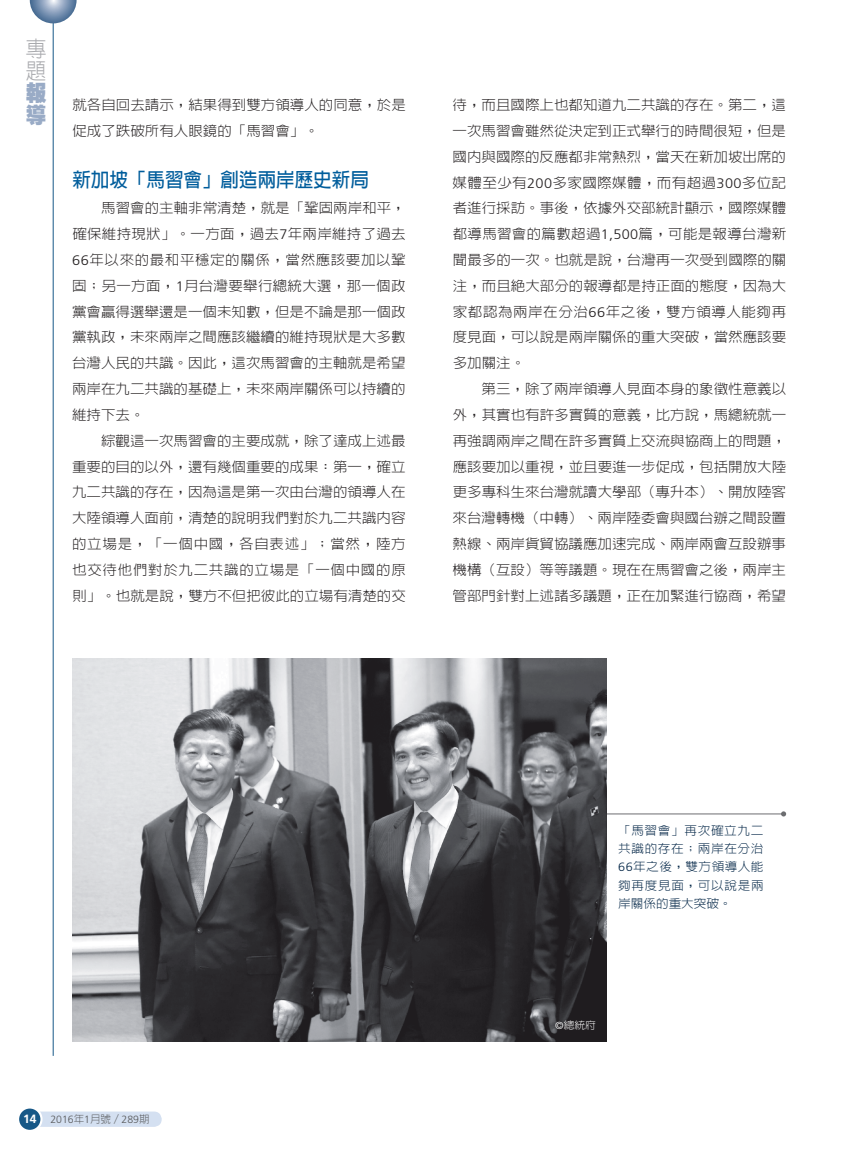
<style>
.page{position:relative;width:851px;height:1149px;background:#fff}
.page>*{position:absolute;margin:0;border:0;box-sizing:border-box;transform-origin:0 0}
.t1{font:300 21.75px/21.8px "AR Hei B5";color:#a8a9ad;scale:.95 1}
.t2{font:900 21.75px/21.8px "AR Hei B5";color:#99abc6;scale:.95 1}
.t3{font:700 19.5px "AR Hei B5";color:#005d9c;scale:.95 1}
.t4{font:300 13.8px/25.8px "AR Hei B5";color:#231f20;text-align:justify;scale:1.05 1}
.t5{font:300 12px/18px "AR Hei B5";letter-spacing:.055em;color:#022546;text-align:justify;scale:1.05 1}
.t6{font:300 10.5px "Frutiger";color:#57585a}
.t7{font:300 10.2px "AR Hei B5";color:#fff;scale:1.05 1}
.s1{font-family:"Frutiger"}
.s2{font-weight:700;font-size:12px;color:#fff}
.s3{font-family:"AR Hei B5"}
</style>
<div class="page">
<div style="left:30px;top:1111px;width:132px;height:15px;background:#d4e0f1;border-radius:8px"></div>
<div style="left:18px;top:1107px;width:23px;height:23px;background:#175887;border-radius:50%"></div>
<div style="left:17px;top:1106px;width:26px;height:25px;border:2px solid #fff;border-radius:50%"></div>
<hr style="left:53px;top:0;width:1px;height:1055px;background:#175887">
<svg style="left:30px;top:0;width:47px;height:23px"></svg>
<svg style="left:780px;top:811px;width:6px;height:5px"></svg>
<hr style="left:507px;top:813px;width:276px;height:1px;background:#6c6d70">
<img style="left:72px;top:658px;width:534px;height:382px">
<h1 class="t1" style="left:26px;top:38px;width:23px">專題</h1>
<h1 class="t2" style="left:26px;top:82px;width:23px">報導</h1>
<p class="t4" style="left:72px;top:92px;width:319px">就各自回去請示，結果得到雙方領導人的同意，於是促成了跌破所有人眼鏡的「馬習會」。</p>
<h2 class="t3" style="left:72px;top:169px;width:314px">新加坡「馬習會」創造兩岸歷史新局</h2>
<p class="t4" style="left:72px;top:195px;width:319px;text-indent:29px">馬習會的主軸非常清楚，就是「鞏固兩岸和平，確保維持現狀」。一方面，過去<span class="s1">7</span>年兩岸維持了過去<span class="s1">66</span>年以來的最和平穩定的關係，當然應該要加以鞏固；另一方面，<span class="s1">1</span>月台灣要舉行總統大選，那一個政黨會贏得選舉還是一個未知數，但是不論是那一個政黨執政，未來兩岸之間應該繼續的維持現狀是大多數台灣人民的共識。因此，這次馬習會的主軸就是希望兩岸在九二共識的基礎上，未來兩岸關係可以持續的維持下去。</p>
<p class="t4" style="left:72px;top:427px;width:319px;text-indent:29px">綜觀這一次馬習會的主要成就，除了達成上述最重要的目的以外，還有幾個重要的成果：第一，確立九二共識的存在，因為這是第一次由台灣的領導人在大陸領導人面前，清楚的說明我們對於九二共識內容的立場是，「一個中國，各自表述」；當然，陸方也交待他們對於九二共識的立場是「一個中國的原則」。也就是說，雙方不但把彼此的立場有清楚的交</p>
<p class="t4" style="left:452px;top:92px;width:319px">待，而且國際上也都知道九二共識的存在。第二，這一次馬習會雖然從決定到正式舉行的時間很短，但是國內與國際的反應都非常熱烈，當天在新加坡出席的媒體至少有<span class="s1">200</span>多家國際媒體，而有超過<span class="s1">300</span>多位記者進行採訪。事後，依據外交部統計顯示，國際媒體都導馬習會的篇數超過<span class="s1">1,500</span>篇，可能是報導台灣新聞最多的一次。也就是說，台灣再一次受到國際的關注，而且絕大部分的報導都是持正面的態度，因為大家都認為兩岸在分治<span class="s1">66</span>年之後，雙方領導人能夠再度見面，可以說是兩岸關係的重大突破，當然應該要多加關注。</p>
<p class="t4" style="left:452px;top:376px;width:319px;text-indent:29px">第三，除了兩岸領導人見面本身的象徵性意義以外，其實也有許多實質的意義，比方說，馬總統就一再強調兩岸之間在許多實質上交流與協商上的問題，應該要加以重視，並且要進一步促成，包括開放大陸更多專科生來台灣就讀大學部（專升本）、開放陸客來台灣轉機（中轉）、兩岸陸委會與國台辦之間設置熱線、兩岸貨貿協議應加速完成、兩岸兩會互設辦事機構（互設）等等議題。現在在馬習會之後，兩岸主管部門針對上述諸多議題，正在加緊進行協商，希望</p>
<p class="t6" style="left:23px;top:1113px;width:128px"><span class="s2">14</span> 2016<span class="s3">年</span>1<span class="s3">月號／</span>289<span class="s3">期</span></p>
<p class="t5" style="left:618px;top:821px;width:140px">「馬習會」再次確立九二共識的存在；兩岸在分治<span class="s1">66</span>年之後，雙方領導人能夠再度見面，可以說是兩岸關係的重大突破。</p>
<p class="t7" style="left:555px;top:1020px;width:40px"><span class="s1">©</span>總統府</p>
</div>
